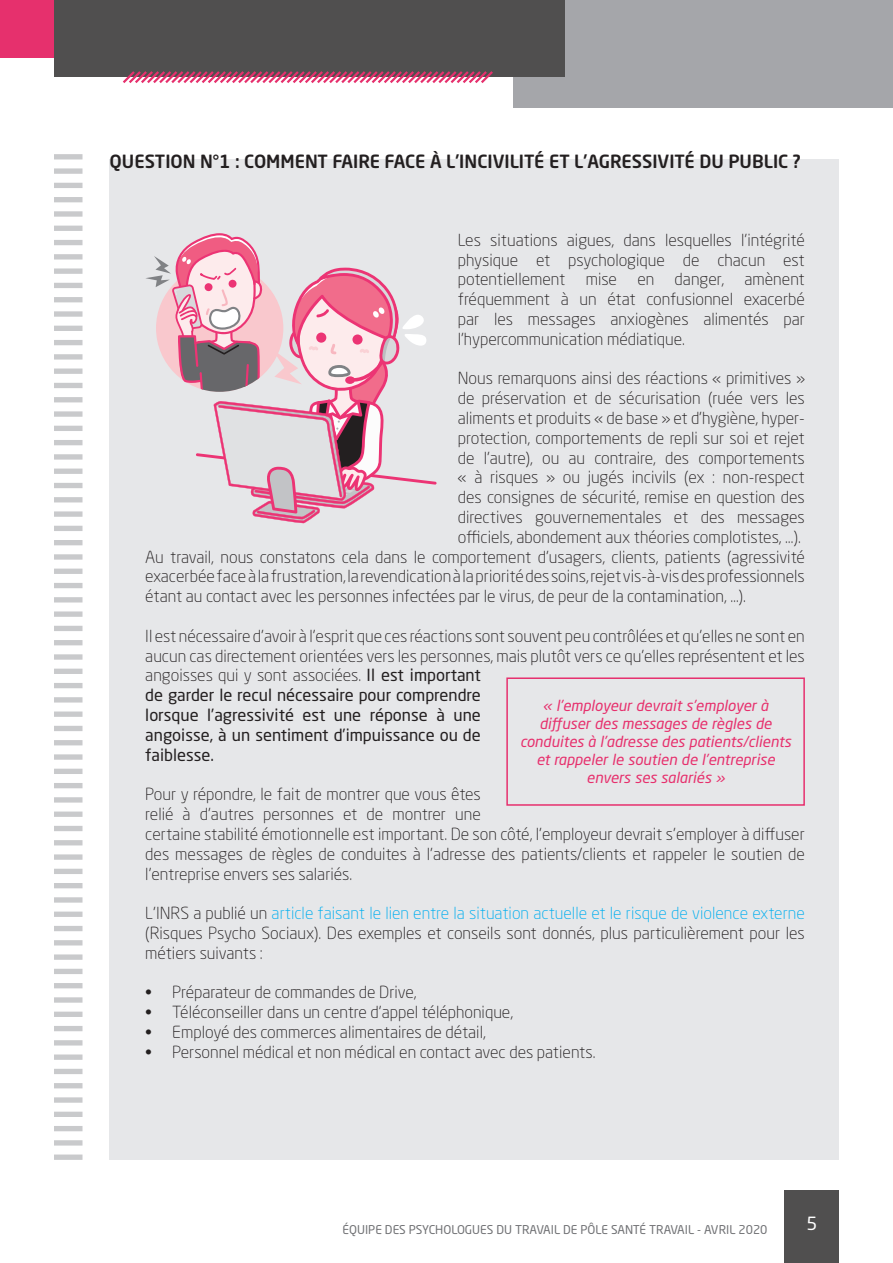
<style>
.page{position:relative;width:893px;height:1263px;background:#fff}
.page>*{position:absolute;margin:0;border:0;box-sizing:border-box;transform-origin:0 0}
.t1{font:500 18px "Neo Sans Std";color:#231f20}
.t2{font:18px "Neo Sans Std";color:#fff}
.t3{font:300 16.5px/19.8px "Neo Sans Std";color:#231f20;text-align:justify}
.t4{font:italic 15px/18px "Neo Sans Std";color:#e6306d;text-align:center}
.t5{font:12px "Neo Sans Std";color:#717275}
.s1{font-weight:400}
.s2{color:#00aeef}
</style>
<div class="page">
<div style="left:109px;top:160px;width:729px;height:1000px;background:#e6e7e9"></div>
<div style="left:506px;top:677px;width:299px;height:129px;border:2px solid #e6306e"></div>
<div style="left:54px;top:154px;width:28px;height:5px;background:#c9cacc"></div>
<div style="left:54px;top:168px;width:28px;height:6px;background:#c9cacc"></div>
<div style="left:54px;top:183px;width:28px;height:5px;background:#c9cacc"></div>
<div style="left:54px;top:197px;width:28px;height:5px;background:#c9cacc"></div>
<div style="left:54px;top:211px;width:28px;height:6px;background:#c9cacc"></div>
<div style="left:54px;top:226px;width:28px;height:5px;background:#c9cacc"></div>
<div style="left:54px;top:240px;width:28px;height:5px;background:#c9cacc"></div>
<div style="left:54px;top:254px;width:28px;height:5px;background:#c9cacc"></div>
<div style="left:54px;top:268px;width:28px;height:6px;background:#c9cacc"></div>
<div style="left:54px;top:283px;width:28px;height:5px;background:#c9cacc"></div>
<div style="left:54px;top:297px;width:28px;height:5px;background:#c9cacc"></div>
<div style="left:54px;top:311px;width:28px;height:6px;background:#c9cacc"></div>
<div style="left:54px;top:326px;width:28px;height:5px;background:#c9cacc"></div>
<div style="left:54px;top:340px;width:28px;height:5px;background:#c9cacc"></div>
<div style="left:54px;top:354px;width:28px;height:6px;background:#c9cacc"></div>
<div style="left:54px;top:368px;width:28px;height:6px;background:#c9cacc"></div>
<div style="left:54px;top:383px;width:28px;height:5px;background:#c9cacc"></div>
<div style="left:54px;top:397px;width:28px;height:5px;background:#c9cacc"></div>
<div style="left:54px;top:411px;width:28px;height:6px;background:#c9cacc"></div>
<div style="left:54px;top:426px;width:28px;height:5px;background:#c9cacc"></div>
<div style="left:54px;top:440px;width:28px;height:5px;background:#c9cacc"></div>
<div style="left:54px;top:454px;width:28px;height:6px;background:#c9cacc"></div>
<div style="left:54px;top:469px;width:28px;height:5px;background:#c9cacc"></div>
<div style="left:54px;top:483px;width:28px;height:5px;background:#c9cacc"></div>
<div style="left:54px;top:497px;width:28px;height:5px;background:#c9cacc"></div>
<div style="left:54px;top:511px;width:28px;height:6px;background:#c9cacc"></div>
<div style="left:54px;top:526px;width:28px;height:5px;background:#c9cacc"></div>
<div style="left:54px;top:540px;width:28px;height:5px;background:#c9cacc"></div>
<div style="left:54px;top:554px;width:28px;height:6px;background:#c9cacc"></div>
<div style="left:54px;top:569px;width:28px;height:5px;background:#c9cacc"></div>
<div style="left:54px;top:583px;width:28px;height:5px;background:#c9cacc"></div>
<div style="left:54px;top:597px;width:28px;height:5px;background:#c9cacc"></div>
<div style="left:54px;top:611px;width:28px;height:6px;background:#c9cacc"></div>
<div style="left:54px;top:626px;width:28px;height:5px;background:#c9cacc"></div>
<div style="left:54px;top:640px;width:28px;height:5px;background:#c9cacc"></div>
<div style="left:54px;top:654px;width:28px;height:6px;background:#c9cacc"></div>
<div style="left:54px;top:669px;width:28px;height:5px;background:#c9cacc"></div>
<div style="left:54px;top:683px;width:28px;height:5px;background:#c9cacc"></div>
<div style="left:54px;top:697px;width:28px;height:5px;background:#c9cacc"></div>
<div style="left:54px;top:711px;width:28px;height:6px;background:#c9cacc"></div>
<div style="left:54px;top:726px;width:28px;height:5px;background:#c9cacc"></div>
<div style="left:54px;top:740px;width:28px;height:5px;background:#c9cacc"></div>
<div style="left:54px;top:754px;width:28px;height:6px;background:#c9cacc"></div>
<div style="left:54px;top:769px;width:28px;height:5px;background:#c9cacc"></div>
<div style="left:54px;top:783px;width:28px;height:5px;background:#c9cacc"></div>
<div style="left:54px;top:797px;width:28px;height:5px;background:#c9cacc"></div>
<div style="left:54px;top:811px;width:28px;height:6px;background:#c9cacc"></div>
<div style="left:54px;top:826px;width:28px;height:5px;background:#c9cacc"></div>
<div style="left:54px;top:840px;width:28px;height:5px;background:#c9cacc"></div>
<div style="left:54px;top:854px;width:28px;height:6px;background:#c9cacc"></div>
<div style="left:54px;top:869px;width:28px;height:5px;background:#c9cacc"></div>
<div style="left:54px;top:883px;width:28px;height:5px;background:#c9cacc"></div>
<div style="left:54px;top:897px;width:28px;height:6px;background:#c9cacc"></div>
<div style="left:54px;top:911px;width:28px;height:6px;background:#c9cacc"></div>
<div style="left:54px;top:926px;width:28px;height:5px;background:#c9cacc"></div>
<div style="left:54px;top:940px;width:28px;height:5px;background:#c9cacc"></div>
<div style="left:54px;top:954px;width:28px;height:6px;background:#c9cacc"></div>
<div style="left:54px;top:969px;width:28px;height:5px;background:#c9cacc"></div>
<div style="left:54px;top:983px;width:28px;height:5px;background:#c9cacc"></div>
<div style="left:54px;top:997px;width:28px;height:6px;background:#c9cacc"></div>
<div style="left:54px;top:1012px;width:28px;height:5px;background:#c9cacc"></div>
<div style="left:54px;top:1026px;width:28px;height:5px;background:#c9cacc"></div>
<div style="left:54px;top:1040px;width:28px;height:5px;background:#c9cacc"></div>
<div style="left:54px;top:1054px;width:28px;height:6px;background:#c9cacc"></div>
<div style="left:54px;top:1069px;width:28px;height:5px;background:#c9cacc"></div>
<div style="left:54px;top:1083px;width:28px;height:5px;background:#c9cacc"></div>
<div style="left:54px;top:1097px;width:28px;height:6px;background:#c9cacc"></div>
<div style="left:54px;top:1112px;width:28px;height:5px;background:#c9cacc"></div>
<div style="left:54px;top:1126px;width:28px;height:5px;background:#c9cacc"></div>
<div style="left:54px;top:1140px;width:28px;height:5px;background:#c9cacc"></div>
<div style="left:54px;top:1154px;width:28px;height:6px;background:#c9cacc"></div>
<svg style="left:146px;top:233px;width:291px;height:290px"></svg>
<div style="left:513px;top:0;width:380px;height:107px;background:#a5a6aa"></div>
<div style="left:0;top:0;width:144px;height:57px;background:#e6306d"></div>
<div style="left:54px;top:0;width:510px;height:77px;background:#504f4f"></div>
<svg style="left:123px;top:71px;width:370px;height:12px"></svg>
<div style="left:784px;top:1191px;width:55px;height:72px;background:#504f4f"></div>
<p class="t1" style="left:109px;top:150px;width:693px">QUESTION N°1 : COMMENT FAIRE FACE À L’INCIVILITÉ ET L’AGRESSIVITÉ DU PUBLIC ?</p>
<p class="t3" style="left:458px;top:230px;width:349px">Les situations aigues, dans lesquelles l’intégrité physique et psychologique de chacun est potentiellement mise en danger, amènent fréquemment à un état confusionnel exacerbé par les messages anxiogènes alimentés par l’hypercommunication médiatique.</p>
<p class="t3" style="left:458px;top:368px;width:349px">Nous remarquons ainsi des réactions « primitives » de préservation et de sécurisation (ruée vers les aliments et produits « de base » et d’hygiène, hyper&shy;protection, comportements de repli sur soi et rejet de l’autre), ou au contraire, des comportements « à risques » ou jugés incivils (ex : non-respect des consignes de sécurité, remise en question des directives gouvernementales et des messages officiels, abondement aux théories complotistes, …).</p>
<p class="t3" style="left:145px;top:547px;width:661px">Au travail, nous constatons cela dans le comportement d’usagers, clients, patients (agressivité exacerbée face à la frustration, la revendication à la priorité des soins, rejet vis-à-vis des professionnels étant au contact avec les personnes infectées par le virus, de peur de la contamination, …).</p>
<p class="t3" style="left:145px;top:626px;width:661px;text-align:left">Il est nécessaire d’avoir à l’esprit que ces réactions sont souvent peu contrôlées et qu’elles ne sont en aucun cas directement orientées vers les personnes, mais plutôt vers ce qu’elles représentent et les angoisses qui y sont associées. <span class="s1">Il est important<br>de garder le recul nécessaire pour comprendre<br>lorsque l’agressivité est une réponse à une<br>angoisse, à un sentiment d’impuissance ou de<br>faiblesse.</span></p>
<p class="t3" style="left:145px;top:784px;width:661px;text-align:left">Pour y répondre, le fait de montrer que vous êtes<br>relié à d’autres personnes et de montrer une<br>certaine stabilité émotionnelle est important. De son côté, l’employeur devrait s’employer à diffuser des messages de règles de conduites à l’adresse des patients/clients et rappeler le soutien de l’entreprise envers ses salariés.</p>
<p class="t3" style="left:145px;top:903px;width:661px">L’INRS a publié un <span class="s2">article faisant le lien entre la situation actuelle et le risque de violence externe </span>(Risques Psycho Sociaux). Des exemples et conseils sont donnés, plus particulièrement pour les métiers suivants :</p>
<p class="t3" style="left:145px;top:982px;width:273px">• Préparateur de commandes de Drive,</p>
<p class="t3" style="left:145px;top:1002px;width:369px">• Téléconseiller dans un centre d’appel téléphonique,</p>
<p class="t3" style="left:145px;top:1022px;width:342px">• Employé des commerces alimentaires de détail,</p>
<p class="t3" style="left:145px;top:1042px;width:452px">• Personnel médical et non médical en contact avec des patients.</p>
<p class="t4" style="left:520px;top:697px;width:272px">« l’employeur devrait s’employer à diffuser des messages de règles de conduites à l’adresse des patients/clients et rappeler le soutien de l’entreprise envers ses salariés »</p>
<p class="t5" style="left:343px;top:1222px;width:426px">ÉQUIPE DES PSYCHOLOGUES DU TRAVAIL DE PÔLE SANTÉ TRAVAIL - AVRIL 2020</p>
<p class="t2" style="left:806px;top:1212px;width:12px">5</p>
</div>
